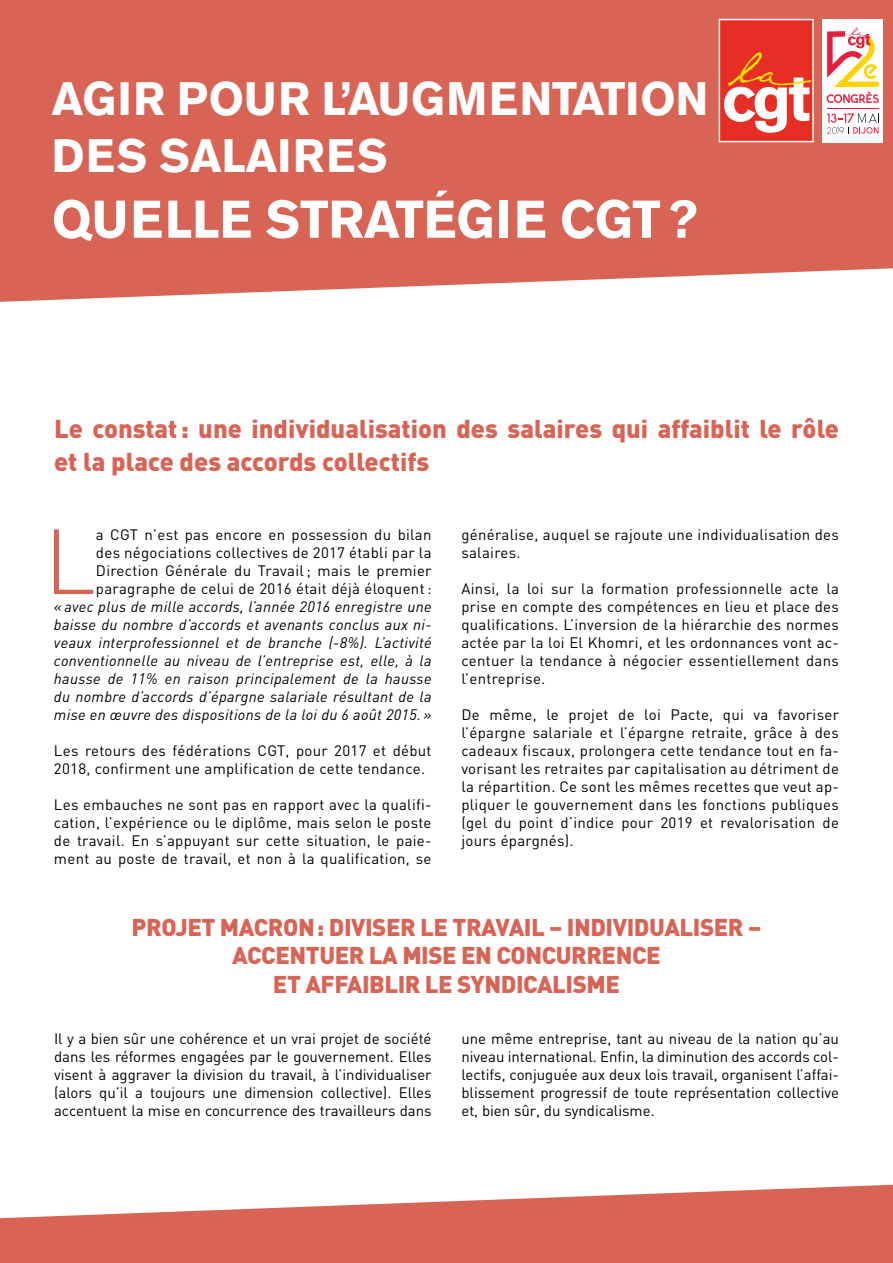
<style>
.page{position:relative;width:893px;height:1263px;background:#fff}
.page>*{position:absolute;margin:0;border:0;box-sizing:border-box;transform-origin:0 0}
.t1{font:300 90.9px "DIN";color:#d86456}
.t2{font:700 52.5px "Akzidenz Grotesk BE";color:#fff;scale:.96 1}
.t3{font:700 46.5px/57px "Akzidenz Grotesk BE";letter-spacing:.02em;color:#fff;scale:.96 1}
.t4{font:900 25.5px/33px "DIN";color:#d86456}
.t5{font:900 24px/28.5px "DIN";letter-spacing:-.02em;color:#d86456;text-align:center}
.t6{font:15px/18px "DIN";letter-spacing:.02em;color:#000;text-align:justify}
.t7{font:italic 15px/18px "DIN";letter-spacing:.02em;color:#000;text-align:justify}
</style>
<div class="page">
<div style="left:0;top:0;width:893px;height:302px;background:#d86456"></div>
<svg style="left:0;top:1185px;width:893px;height:78px;fill:#d86456"></svg>
<div style="left:719px;top:20px;width:94px;height:122px;background:#e62e25"></div>
<svg style="left:724px;top:52px;width:87px;height:81px"></svg>
<div style="left:719px;top:19px;width:95px;height:123px;border:2px solid #fff"></div>
<div style="left:822px;top:19px;width:61px;height:123px;background:#fff"></div>
<svg style="left:827px;top:113px;width:52px;height:21px"></svg>
<svg style="left:827px;top:27px;width:52px;height:76px"></svg>
<hr style="left:827px;top:108px;width:52px;height:1px;background:#e61f3b">
<h3 class="t3" style="left:52px;top:71px;width:685px">AGIR POUR L’AUGMENTATION<br>DES SALAIRES</h3>
<h2 class="t2" style="left:52px;top:189px;width:674px">QUELLE STRATÉGIE CGT?</h2>
<h3 class="t4" style="left:54px;top:411px;width:786px">Le constat: une individualisation des salaires qui affaiblit le rôle et la place des accords collectifs</h3>
<h1 class="t1" style="left:44px;top:505px;width:53px">L</h1>
<p class="t6" style="left:96px;top:525px;width:337px">a CGT n’est pas encore en possession du bilan des négociations collectives de 2017 établi par la Direction Générale du Travail ; mais le premier paragraphe de celui de 2016 était déjà éloquent:</p>
<p class="t7" style="left:54px;top:597px;width:379px">« avec plus de mille accords, l’année 2016 enregistre une baisse du nombre d’accords et avenants conclus aux ni&shy;veaux interprofessionnel et de branche (-8%). L’activité conventionnelle au niveau de l’entreprise est, elle, à la hausse de 11% en raison principalement de la hausse du nombre d’accords d’épargne salariale résultant de la mise en œuvre des dispositions de la loi du 6 août 2015. »</p>
<p class="t6" style="left:54px;top:741px;width:379px">Les retours des fédérations CGT, pour 2017 et début<br>2018, confirment une amplification de cette tendance.</p>
<p class="t6" style="left:54px;top:795px;width:379px">Les embauches ne sont pas en rapport avec la qualifi&shy;cation, l’expérience ou le diplôme, mais selon le poste de travail. En s’appuyant sur cette situation, le paie&shy;ment au poste de travail, et non à la qualification, se</p>
<p class="t6" style="left:461px;top:525px;width:379px">généralise, auquel se rajoute une individualisation des salaires.</p>
<p class="t6" style="left:461px;top:579px;width:379px">Ainsi, la loi sur la formation professionnelle acte la prise en compte des compétences en lieu et place des qualifications. L’inversion de la hiérarchie des normes actée par la loi El Khomri, et les ordonnances vont ac&shy;centuer la tendance à négocier essentiellement dans l’entreprise.</p>
<p class="t6" style="left:461px;top:705px;width:379px">De même, le projet de loi Pacte, qui va favoriser l’épargne salariale et l’épargne retraite, grâce à des cadeaux fiscaux, prolongera cette tendance tout en fa&shy;vorisant les retraites par capitalisation au détriment de la répartition. Ce sont les mêmes recettes que veut ap&shy;pliquer le gouvernement dans les fonctions publiques (gel du point d’indice pour 2019 et revalorisation de jours épargnés).</p>
<h3 class="t5" style="left:132px;top:911px;width:631px">PROJET MACRON: DIVISER LE TRAVAIL – INDIVIDUALISER –<br>ACCENTUER LA MISE EN CONCURRENCE<br>ET AFFAIBLIR LE SYNDICALISME</h3>
<p class="t6" style="left:54px;top:1029px;width:379px">Il y a bien sûr une cohérence et un vrai projet de société dans les réformes engagées par le gouvernement. Elles visent à aggraver la division du travail, à l’individualiser (alors qu’il a toujours une dimension collective). Elles accentuent la mise en concurrence des travailleurs dans</p>
<p class="t6" style="left:461px;top:1029px;width:379px">une même entreprise, tant au niveau de la nation qu’au niveau international. Enfin, la diminution des accords col&shy;lectifs, conjuguée aux deux lois travail, organisent l’affai&shy;blissement progressif de toute représentation collective et, bien sûr, du syndicalisme.</p>
</div>
